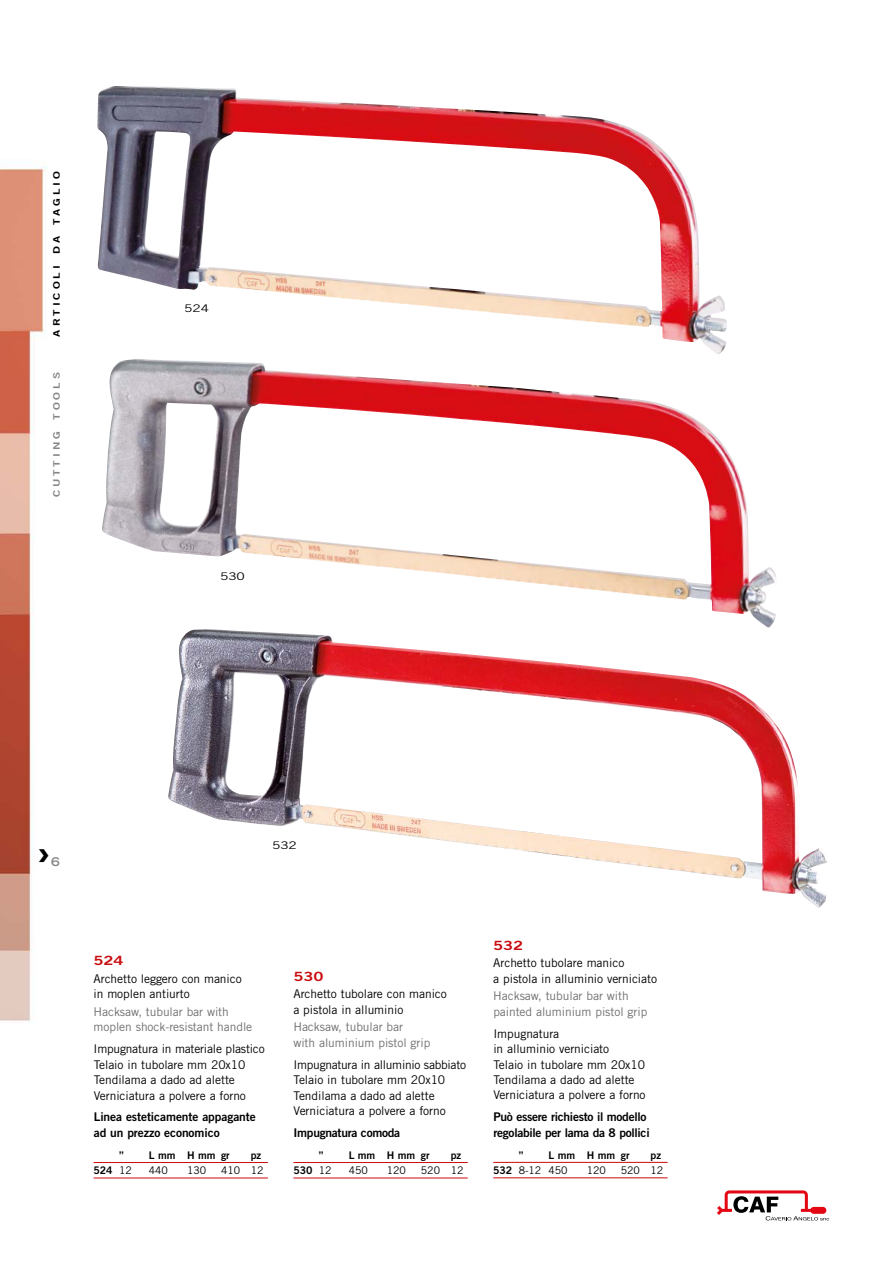
<style>
.page{position:relative;width:893px;height:1263px;background:#fff}
.page>*{position:absolute;margin:0;border:0;box-sizing:border-box;transform-origin:0 0}
.t1{font:700 expanded 39px "Trade Gothic LH";color:#000}
.t2{font:12.75px "Trade Gothic Bold Two";letter-spacing:-.005em;color:#c90c0f;scale:1.3 1}
.t3{font:12px/15.5px "Trade Gothic";letter-spacing:-.005em;color:#000}
.t4{font:12px/15.5px "Trade Gothic";letter-spacing:-.005em;color:#706f6f}
.t5{font:12px/15.5px "Trade Gothic Bold Two";letter-spacing:-.025em;color:#000}
.t6{font:12px/15.5px "Trade Gothic Bold Two";letter-spacing:-.005em;color:#000}
.t7{font:700 expanded 12px "Trade Gothic LH";color:#878787}
.t8{font:10.5px "Trade Gothic Bold Two";letter-spacing:-.005em;color:#000}
.t9{font:10.5px "Trade Gothic";letter-spacing:-.005em;color:#000}
.t10{font:10.5px "Trade Gothic";letter-spacing:-.005em;color:#000;scale:1.3 1}
.t11{font:9px "Trade Gothic Bold Two";letter-spacing:.255em;color:#000;scale:1.3 1}
.t12{font:9px "Trade Gothic Bold Two";letter-spacing:.255em;color:#878787;scale:1.3 1}
.s1{font-family:"Trade Gothic"}
.s2{font-family:"Trade Gothic Bold Two"}
</style>
<div class="page">
<img style="left:0;top:99px;width:830px;height:1122px">
<hr style="left:94px;top:1162px;width:174px;height:1px;background:#c90c0f">
<hr style="left:94px;top:1178px;width:174px;height:1px;background:#c90c0f">
<hr style="left:493px;top:1162px;width:175px;height:1px;background:#c90c0f">
<hr style="left:493px;top:1177px;width:175px;height:1px;background:#c90c0f">
<img style="left:97px;top:86px;width:181px;height:206px">
<img style="left:102px;top:362px;width:222px;height:199px">
<img style="left:168px;top:630px;width:197px;height:200px">
<hr style="left:293px;top:1162px;width:175px;height:1px;background:#c90c0f">
<hr style="left:293px;top:1178px;width:175px;height:1px;background:#c90c0f">
<svg style="left:717px;top:1190px;width:112px;height:30px"></svg>
<p class="t11" style="left:51px;top:336px;width:129px;rotate:-90deg">ARTICOLI DA TAGLIO</p>
<p class="t12" style="left:51px;top:497px;width:98px;rotate:-90deg">CUTTING TOOLS</p>
<p class="t10" style="left:184px;top:302px;width:21px">524</p>
<p class="t10" style="left:220px;top:570px;width:21px">530</p>
<h1 class="t1" style="left:38px;top:826px;width:12px">›</h1>
<p class="t7" style="left:51px;top:853px;width:10px">6</p>
<p class="t10" style="left:272px;top:839px;width:21px">532</p>
<p class="t2" style="left:94px;top:953px;width:25px">524</p>
<p class="t3" style="left:94px;top:971px;width:150px">Archetto leggero con manico in moplen antiurto</p>
<p class="t4" style="left:94px;top:1004px;width:160px">Hacksaw, tubular bar with moplen shock-resistant handle</p>
<p class="t3" style="left:94px;top:1041px;width:173px">Impugnatura in materiale plastico<br>Telaio in tubolare mm 20x10<br>Tendilama a dado ad alette<br>Verniciatura a polvere a forno</p>
<p class="t6" style="left:94px;top:1109px;width:164px">Linea esteticamente appagante ad un prezzo economico</p>
<p class="t8" style="left:119px;top:1148px;width:6px">”</p>
<p class="t8" style="left:149px;top:1148px;width:82px">L mm H mm gr</p>
<p class="t8" style="left:251px;top:1148px;width:12px">pz</p>
<p class="t8" style="left:94px;top:1164px;width:40px">524 <span class="s1">12</span></p>
<p class="t9" style="left:149px;top:1164px;width:21px">440</p>
<p class="t9" style="left:187px;top:1164px;width:21px">130</p>
<p class="t9" style="left:221px;top:1164px;width:44px">410 12</p>
<p class="t2" style="left:293px;top:968px;width:25px">530</p>
<p class="t3" style="left:293px;top:986px;width:155px">Archetto tubolare con manico a pistola in alluminio</p>
<p class="t4" style="left:293px;top:1019px;width:138px">Hacksaw, tubular bar<br>with aluminium pistol grip</p>
<p class="t3" style="left:293px;top:1056px;width:174px">Impugnatura in alluminio sabbiato<br>Telaio in tubolare mm 20x10<br>Tendilama a dado ad alette<br>Verniciatura a polvere a forno</p>
<p class="t5" style="left:294px;top:1125px;width:108px">Impugnatura comoda</p>
<p class="t8" style="left:319px;top:1148px;width:6px">”</p>
<p class="t8" style="left:349px;top:1148px;width:82px">L mm H mm gr</p>
<p class="t8" style="left:451px;top:1148px;width:12px">pz</p>
<p class="t8" style="left:293px;top:1164px;width:40px">530 <span class="s1">12</span></p>
<p class="t9" style="left:349px;top:1164px;width:21px">450</p>
<p class="t9" style="left:387px;top:1164px;width:21px">120</p>
<p class="t9" style="left:421px;top:1164px;width:44px">520 12</p>
<p class="t2" style="left:493px;top:937px;width:25px">532</p>
<p class="t3" style="left:493px;top:955px;width:165px">Archetto tubolare manico<br>a pistola in alluminio verniciato</p>
<p class="t4" style="left:493px;top:988px;width:156px">Hacksaw, tubular bar with painted aluminium pistol grip</p>
<p class="t3" style="left:493px;top:1025px;width:154px">Impugnatura<br>in alluminio verniciato<br>Telaio in tubolare mm 20x10<br>Tendilama a dado ad alette<br>Verniciatura a polvere a forno</p>
<p class="t5" style="left:493px;top:1109px;width:158px">Può essere richiesto il modello regolabile per lama da 8 pollici</p>
<p class="t8" style="left:519px;top:1148px;width:6px">”</p>
<p class="t8" style="left:549px;top:1148px;width:82px">L mm H mm gr</p>
<p class="t8" style="left:651px;top:1148px;width:12px">pz</p>
<p class="t9" style="left:493px;top:1164px;width:76px"><span class="s2">532</span> 8-12 450</p>
<p class="t9" style="left:587px;top:1164px;width:21px">120</p>
<p class="t9" style="left:621px;top:1164px;width:44px">520 12</p>
</div>
